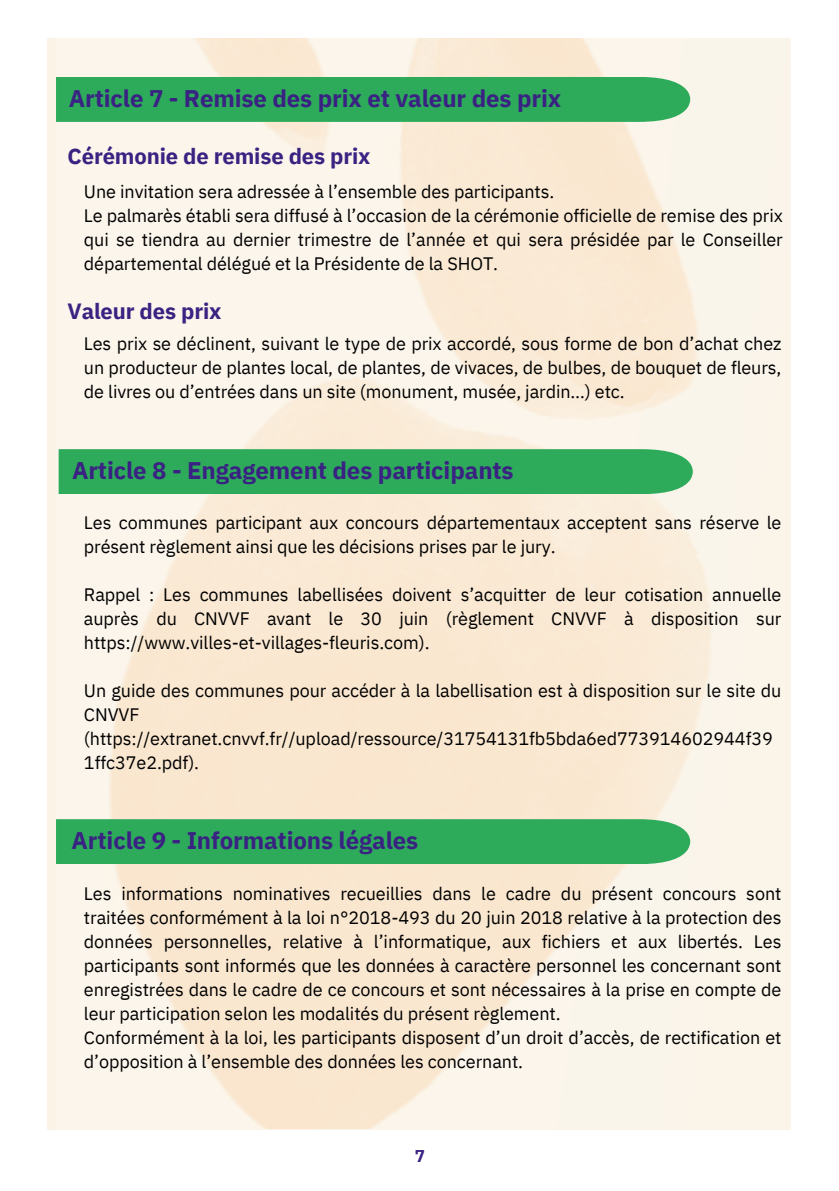
<style>
.page{position:relative;width:839px;height:1191px;background:#fff}
.page>*{position:absolute;margin:0;border:0;box-sizing:border-box;transform-origin:0 0}
.t1{font:700 24px "IBM Plex Sans";letter-spacing:-.005em;color:#3a2282}
.t2{font:700 22px "IBM Plex Sans";letter-spacing:-.005em;color:#3a2282}
.t3{font:18px/24px "IBM Plex Sans";letter-spacing:-.005em;color:#000;text-align:justify}
.t4{font:700 17px "IBM Plex Sans";color:#3a2282}
</style>
<div class="page">
<img style="left:57px;top:38px;width:734px;height:1091px">
<div style="left:56px;top:77px;width:634px;height:45px;background:#2dab5b"></div>
<div style="left:59px;top:449px;width:633px;height:45px;background:#2dab5b"></div>
<div style="left:56px;top:819px;width:634px;height:45px;background:#2dab5b"></div>
<p class="t1" style="left:69px;top:82px;width:494px">Article 7 - Remise des prix et valeur des prix</p>
<p class="t2" style="left:68px;top:142px;width:304px">Cérémonie de remise des prix</p>
<h1 class="t3" style="left:84px;top:180px;width:472px">Une invitation sera adressée à l’ensemble des participants.</h1>
<p class="t3" style="left:84px;top:204px;width:700px">Le palmarès établi sera diffusé à l’occasion de la cérémonie officielle de remise des prix qui se tiendra au dernier trimestre de l’année et qui sera présidée par le Conseiller départemental délégué et la Présidente de la SHOT.</p>
<p class="t2" style="left:67px;top:296px;width:155px">Valeur des prix</p>
<p class="t3" style="left:84px;top:331px;width:699px">Les prix se déclinent, suivant le type de prix accordé, sous forme de bon d’achat chez un producteur de plantes local, de plantes, de vivaces, de bulbes, de bouquet de fleurs, de livres ou d’entrées dans un site (monument, musée, jardin…) etc.</p>
<p class="t1" style="left:72px;top:455px;width:443px">Article 8 - Engagement des participants</p>
<h1 class="t3" style="left:84px;top:510px;width:699px">Les communes participant aux concours départementaux acceptent sans réserve le présent règlement ainsi que les décisions prises par le jury.</h1>
<p class="t3" style="left:84px;top:582px;width:699px">Rappel : Les communes labellisées doivent s’acquitter de leur cotisation annuelle auprès du CNVVF avant le 30 juin (règlement CNVVF à disposition sur https://www.villes-et-villages-fleuris.com).</p>
<p class="t3" style="left:84px;top:678px;width:699px;text-align:left">Un guide des communes pour accéder à la labellisation est à disposition sur le site du CNVVF (https://extranet.cnvvf.fr//upload/ressource/31754131fb5bda6ed773914602944f39<br>1ffc37e2.pdf).</p>
<h1 class="t1" style="left:72px;top:825px;width:348px">Article 9 - Informations légales</h1>
<p class="t3" style="left:84px;top:881px;width:699px">Les informations nominatives recueillies dans le cadre du présent concours sont traitées conformément à la loi n°2018-493 du 20 juin 2018 relative à la protection des données personnelles, relative à l’informatique, aux fichiers et aux libertés. Les participants sont informés que les données à caractère personnel les concernant sont enregistrées dans le cadre de ce concours et sont nécessaires à la prise en compte de leur participation selon les modalités du présent règlement.</p>
<p class="t3" style="left:84px;top:1025px;width:699px">Conformément à la loi, les participants disposent d’un droit d’accès, de rectification et d’opposition à l’ensemble des données les concernant.</p>
<p class="t4" style="left:415px;top:1145px;width:12px">7</p>
</div>
